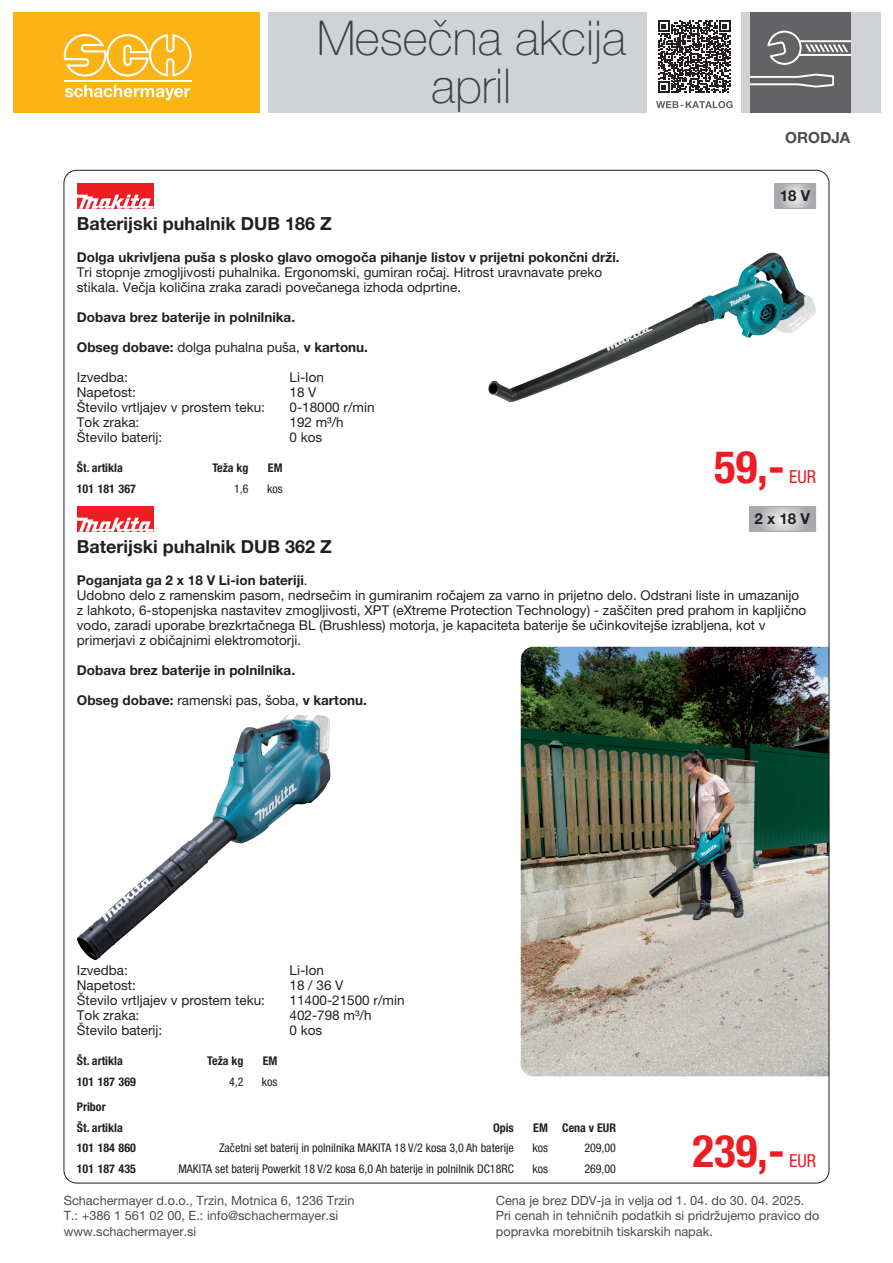
<style>
.page{position:relative;width:893px;height:1263px;background:#fff}
.page>*{position:absolute;margin:0;border:0;box-sizing:border-box;transform-origin:0 0}
.t1{font:100 48px/48px "Helvetica Neue LT Pro";color:#4b4c4d;text-align:center}
.t2{font:700 condensed 45px "Helvetica Neue LT Pro";color:#ee1d23}
.ProduktgruppeName{font:700 18px "Helvetica Neue LT Pro";color:#231f20}
.t3{font:condensed 18px "Helvetica Neue LT Pro";color:#ee1d23}
.t4{font:700 15.3px "Helvetica Neue LT Pro";color:#4b4c4d}
.t5{font:700 15.15px "Helvetica Neue LT Pro";color:#231f20}
.ProduktblockAbsatz{font:13.5px/15px "Helvetica Neue LT Pro";color:#231f20}
.ProduktblockMerkmale{font:13.5px "Helvetica Neue LT Pro";color:#231f20}
.ProduktblockAbsatz-2{font:700 13.5px "Helvetica Neue LT Pro";color:#231f20}
.t6{font:12.75px "Helvetica Neue LT Pro";color:#4b4c4d}
.TabellenZelle{font:condensed 12px "Helvetica Neue LT Pro";color:#231f20}
.TabellenKopfLinks{font:700 condensed 12px "Helvetica Neue LT Pro";color:#231f20}
.TabellenZelleArtNr{font:700 condensed 12px "Helvetica Neue LT Pro";color:#231f20}
.TabellenKopfRechts{font:700 condensed 12px "Helvetica Neue LT Pro";color:#231f20}
.TabellenZelleRechts{font:condensed 12px "Helvetica Neue LT Pro";color:#231f20}
.TabellenZelleLinks{font:condensed 12px "Helvetica Neue LT Pro";color:#231f20}
.s1{font-weight:700}
.s2{font-weight:400}
</style>
<div class="page">
<div style="left:13px;top:13px;width:246px;height:100px;background:#fbb316"></div>
<div style="left:268px;top:13px;width:612px;height:100px;background:#d1d2d4"></div>
<svg style="left:64px;top:34px;width:128px;height:43px"></svg>
<svg style="left:65px;top:85px;width:125px;height:15px"></svg>
<hr style="left:64px;top:81px;width:128px;height:1px;background:#fff">
<svg style="left:750px;top:13px;width:100px;height:100px;background:#717174"></svg>
<div style="left:648px;top:12px;width:93px;height:104px;background:#fff"></div>
<svg style="left:656px;top:101px;width:77px;height:7px"></svg>
<svg style="left:658px;top:21px;width:72px;height:72px"></svg>
<img style="left:521px;top:647px;width:306px;height:429px">
<svg style="left:774px;top:183px;width:42px;height:26px"></svg>
<div style="left:77px;top:183px;width:76px;height:26px;background:#ee1d23"></div>
<svg style="left:77px;top:195px;width:76px;height:14px"></svg>
<img style="left:488px;top:253px;width:328px;height:149px">
<svg style="left:749px;top:506px;width:67px;height:26px;background:#bcbdc0"></svg>
<div style="left:77px;top:506px;width:76px;height:26px;background:#ee1d23"></div>
<svg style="left:77px;top:518px;width:76px;height:14px"></svg>
<img style="left:77px;top:714px;width:254px;height:246px">
<h1 class="t1" style="left:316px;top:14px;width:312px">Mesečna akcija april</h1>
<p class="ProduktgruppeName" style="left:77px;top:213px;width:256px">Baterijski puhalnik DUB 186 Z</p>
<p class="ProduktblockAbsatz" style="left:77px;top:250px;width:544px"><span class="s1">Dolga ukrivljena puša s plosko glavo omogoča pihanje listov v prijetni pokončni drži.<br></span>Tri stopnje zmogljivosti puhalnika. Ergonomski, gumiran ročaj. Hitrost uravnavate preko stikala. Večja količina zraka zaradi povečanega izhoda odprtine.</p>
<p class="ProduktblockAbsatz-2" style="left:77px;top:309px;width:220px">Dobava brez baterije in polnilnika.</p>
<p class="ProduktblockAbsatz-2" style="left:77px;top:339px;width:293px">Obseg dobave: <span class="s2">dolga puhalna puša,</span> v kartonu.</p>
<p class="ProduktblockMerkmale" style="left:77px;top:369px;width:52px">Izvedba:</p>
<p class="ProduktblockMerkmale" style="left:289px;top:369px;width:36px">Li-Ion</p>
<p class="ProduktblockMerkmale" style="left:77px;top:384px;width:61px">Napetost:</p>
<p class="ProduktblockMerkmale" style="left:289px;top:384px;width:29px">18 V</p>
<p class="ProduktblockMerkmale" style="left:77px;top:399px;width:190px">Število vrtljajev v prostem teku:</p>
<p class="ProduktblockMerkmale" style="left:289px;top:399px;width:87px">0-18000 r/min</p>
<p class="ProduktblockMerkmale" style="left:77px;top:414px;width:64px">Tok zraka:</p>
<p class="ProduktblockMerkmale" style="left:289px;top:414px;width:56px">192 m³/h</p>
<p class="ProduktblockMerkmale" style="left:77px;top:429px;width:87px">Število baterij:</p>
<p class="ProduktblockMerkmale" style="left:289px;top:429px;width:34px">0 kos</p>
<p class="TabellenKopfLinks" style="left:77px;top:460px;width:47px">Št. artikla</p>
<p class="TabellenKopfRechts" style="left:212px;top:460px;width:38px">Teža kg</p>
<p class="TabellenKopfLinks" style="left:268px;top:460px;width:16px">EM</p>
<p class="TabellenZelleArtNr" style="left:77px;top:481px;width:61px">101 181 367</p>
<p class="TabellenZelleRechts" style="left:234px;top:482px;width:16px">1,6</p>
<p class="TabellenZelleLinks" style="left:267px;top:482px;width:17px">kos</p>
<p class="ProduktgruppeName" style="left:77px;top:536px;width:256px">Baterijski puhalnik DUB 362 Z</p>
<p class="t4" style="left:785px;top:128px;width:67px">ORODJA</p>
<p class="t5" style="left:780px;top:186px;width:32px">18 V</p>
<p class="t2" style="left:714px;top:440px;width:72px">59,-</p>
<p class="t3" style="left:789px;top:466px;width:29px">EUR</p>
<p class="t5" style="left:755px;top:509px;width:57px">2 x 18 V</p>
<p class="ProduktblockAbsatz-2" style="left:77px;top:572px;width:232px">Poganjata ga 2 x 18 V Li-ion bateriji<span class="s2">.</span></p>
<p class="ProduktblockAbsatz" style="left:77px;top:588px;width:731px">Udobno delo z ramenskim pasom, nedrsečim in gumiranim ročajem za varno in prijetno delo. Odstrani liste in umazanijo z lahkoto, 6-stopenjska nastavitev zmogljivosti, XPT (eXtreme Protection Technology) - zaščiten pred prahom in kapljično vodo, zaradi uporabe brezkrtačnega BL (Brushless) motorja, je kapaciteta baterije še učinkovitejše izrabljena, kot v primerjavi z običajnimi elektromotorji.</p>
<p class="ProduktblockAbsatz-2" style="left:77px;top:662px;width:220px">Dobava brez baterije in polnilnika.</p>
<p class="ProduktblockAbsatz-2" style="left:77px;top:692px;width:292px">Obseg dobave: <span class="s2">ramenski pas, šoba,</span> v kartonu.</p>
<p class="ProduktblockMerkmale" style="left:77px;top:962px;width:52px">Izvedba:</p>
<p class="ProduktblockMerkmale" style="left:289px;top:962px;width:36px">Li-Ion</p>
<p class="ProduktblockMerkmale" style="left:77px;top:977px;width:61px">Napetost:</p>
<p class="ProduktblockMerkmale" style="left:289px;top:977px;width:56px">18 / 36 V</p>
<p class="ProduktblockMerkmale" style="left:77px;top:992px;width:190px">Število vrtljajev v prostem teku:</p>
<p class="ProduktblockMerkmale" style="left:289px;top:992px;width:117px">11400-21500 r/min</p>
<p class="ProduktblockMerkmale" style="left:77px;top:1007px;width:64px">Tok zraka:</p>
<p class="ProduktblockMerkmale" style="left:289px;top:1007px;width:84px">402-798 m³/h</p>
<p class="ProduktblockMerkmale" style="left:77px;top:1022px;width:87px">Število baterij:</p>
<p class="ProduktblockMerkmale" style="left:289px;top:1022px;width:34px">0 kos</p>
<p class="TabellenKopfLinks" style="left:77px;top:1053px;width:47px">Št. artikla</p>
<p class="TabellenKopfRechts" style="left:207px;top:1053px;width:38px">Teža kg</p>
<p class="TabellenKopfLinks" style="left:263px;top:1053px;width:16px">EM</p>
<p class="TabellenZelleArtNr" style="left:77px;top:1074px;width:61px">101 187 369</p>
<p class="TabellenZelleRechts" style="left:229px;top:1075px;width:16px">4,2</p>
<p class="TabellenZelleLinks" style="left:262px;top:1075px;width:17px">kos</p>
<p class="TabellenKopfLinks" style="left:77px;top:1100px;width:30px">Pribor</p>
<p class="TabellenKopfLinks" style="left:77px;top:1120px;width:47px">Št. artikla</p>
<p class="TabellenKopfLinks" style="left:493px;top:1120px;width:22px">Opis</p>
<p class="TabellenKopfLinks" style="left:533px;top:1120px;width:16px">EM</p>
<p class="TabellenKopfRechts" style="left:562px;top:1120px;width:55px">Cena v EUR</p>
<p class="TabellenZelleArtNr" style="left:77px;top:1141px;width:61px">101 184 860</p>
<p class="TabellenZelle" style="left:219px;top:1141px;width:296px">Začetni set baterij in polnilnika MAKITA 18 V/2 kosa 3,0 Ah baterije</p>
<p class="TabellenZelle" style="left:532px;top:1141px;width:17px">kos</p>
<p class="TabellenZelleRechts" style="left:584px;top:1141px;width:33px">209,00</p>
<p class="TabellenZelleArtNr" style="left:77px;top:1162px;width:61px">101 187 435</p>
<p class="TabellenZelle" style="left:179px;top:1162px;width:337px">MAKITA set baterij Powerkit 18 V/2 kosa 6,0 Ah baterije in polnilnik DC18RC</p>
<p class="TabellenZelle" style="left:532px;top:1162px;width:17px">kos</p>
<p class="TabellenZelleRechts" style="left:584px;top:1162px;width:33px">269,00</p>
<p class="t2" style="left:692px;top:1124px;width:94px">239,-</p>
<p class="t3" style="left:789px;top:1150px;width:29px">EUR</p>
<p class="t6" style="left:64px;top:1193px;width:292px">Schachermayer d.o.o., Trzin, Motnica 6, 1236 Trzin</p>
<p class="t6" style="left:496px;top:1193px;width:310px">Cena je brez DDV-ja in velja od 1. 04. do 30. 04. 2025.</p>
<p class="t6" style="left:64px;top:1208px;width:276px">T.: +386 1 561 02 00, E.: info@schachermayer.si</p>
<p class="t6" style="left:496px;top:1208px;width:325px">Pri cenah in tehničnih podatkih si pridržujemo pravico do</p>
<p class="t6" style="left:64px;top:1223px;width:134px">www.schachermayer.si</p>
<p class="t6" style="left:496px;top:1223px;width:219px">popravka morebitnih tiskarskih napak.</p>
</div>
